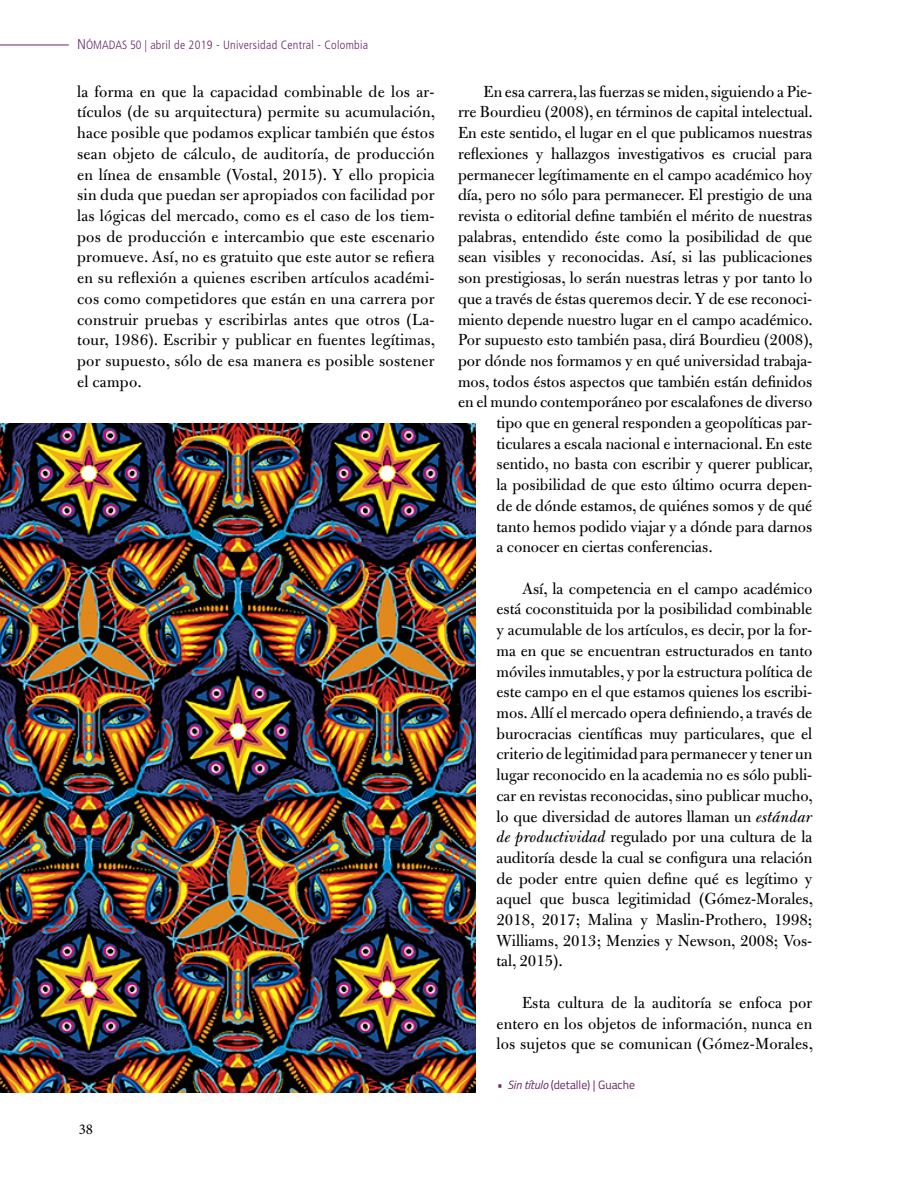
<style>
.page{position:relative;width:915px;height:1191px;background:#fff}
.page>*{position:absolute;margin:0;border:0;box-sizing:border-box;transform-origin:0 0}
.t1{font:17.25px/20.7px "Bulmer MT Std";color:#000;text-align:justify}
.t2{font:15px "Minion Pro";color:#000}
.t3{font:300 condensed 12px "Frutiger LT Std";letter-spacing:.025em;color:#672766}
.t4{font:12px "Titillium Web";color:#672766}
.s1{font-size:14.1px}
.s2{font-style:italic}
</style>
<div class="page">
<hr style="left:0;top:45px;width:69px;height:1px;background:#672766">
<img style="left:0;top:423px;width:475px;height:669px">
<p class="t3" style="left:77px;top:38px;width:292px"><span class="s1">N</span>ÓMADAS 50 | abril de 2019 - Universidad Central - Colombia</p>
<p class="t1" style="left:77px;top:81px;width:359px">la forma en que la capacidad combinable de los ar&shy;tículos (de su arquitectura) permite su acumulación, hace posible que podamos explicar también que éstos sean objeto de cálculo, de auditoría, de producción en línea de ensamble (Vostal, 2015). Y ello propicia sin duda que puedan ser apropiados con facilidad por las lógicas del mercado, como es el caso de los tiem&shy;pos de producción e intercambio que este escenario promueve. Así, no es gratuito que este autor se refiera en su reflexión a quienes escriben artículos académi&shy;cos como competidores que están en una carrera por construir pruebas y escribirlas antes que otros (La&shy;tour, 1986). Escribir y publicar en fuentes legítimas, por supuesto, sólo de esa manera es posible sostener el campo.</p>
<p class="t1" style="left:483px;top:81px;width:330px">En esa carrera, las fuerzas se miden, siguiendo a Pie-</p>
<p class="t1" style="left:458px;top:102px;width:356px">rre Bourdieu (2008), en términos de capital intelectual.</p>
<p class="t1" style="left:458px;top:123px;width:356px">En este sentido, el lugar en el que publicamos nuestras</p>
<p class="t1" style="left:458px;top:143px;width:356px">reflexiones y hallazgos investigativos es crucial para</p>
<p class="t1" style="left:458px;top:164px;width:355px">permanecer legítimamente en el campo académico hoy</p>
<p class="t1" style="left:458px;top:185px;width:356px">día, pero no sólo para permanecer. El prestigio de una</p>
<p class="t1" style="left:458px;top:205px;width:355px">revista o editorial define también el mérito de nuestras</p>
<p class="t1" style="left:458px;top:226px;width:355px">palabras, entendido éste como la posibilidad de que</p>
<p class="t1" style="left:458px;top:247px;width:355px">sean visibles y reconocidas. Así, si las publicaciones</p>
<p class="t1" style="left:458px;top:268px;width:355px">son prestigiosas, lo serán nuestras letras y por tanto lo</p>
<p class="t1" style="left:458px;top:288px;width:356px">que a través de éstas queremos decir. Y de ese reconoci-</p>
<p class="t1" style="left:458px;top:309px;width:356px">miento depende nuestro lugar en el campo académico.</p>
<p class="t1" style="left:458px;top:330px;width:356px">Por supuesto esto también pasa, dirá Bourdieu (2008),</p>
<p class="t1" style="left:458px;top:350px;width:355px">por dónde nos formamos y en qué universidad trabaja-</p>
<p class="t1" style="left:458px;top:371px;width:355px">mos, todos éstos aspectos que también están definidos</p>
<p class="t1" style="left:458px;top:392px;width:356px">en el mundo contemporáneo por escalafones de diverso</p>
<p class="t1" style="left:496px;top:412px;width:317px">tipo que en general responden a geopolíticas par-</p>
<p class="t1" style="left:496px;top:433px;width:317px">ticulares a escala nacional e internacional. En este</p>
<p class="t1" style="left:496px;top:454px;width:318px">sentido, no basta con escribir y querer publicar,</p>
<p class="t1" style="left:496px;top:475px;width:317px">la posibilidad de que esto último ocurra depen-</p>
<p class="t1" style="left:496px;top:495px;width:317px">de de dónde estamos, de quiénes somos y de qué</p>
<p class="t1" style="left:496px;top:516px;width:317px">tanto hemos podido viajar y a dónde para darnos</p>
<p class="t1" style="left:496px;top:537px;width:218px">a conocer en ciertas conferencias.</p>
<p class="t1" style="left:496px;top:578px;width:318px;text-indent:26px">Así, la competencia en el campo académico está coconstituida por la posibilidad combinable y acumulable de los artículos, es decir, por la for&shy;ma en que se encuentran estructurados en tanto móviles inmutables, y por la estructura política de este campo en el que estamos quienes los escribi&shy;mos. Allí el mercado opera definiendo, a través de burocracias científicas muy particulares, que el criterio de legitimidad para permanecer y tener un lugar reconocido en la academia no es sólo publi&shy;car en revistas reconocidas, sino publicar mucho, lo que diversidad de autores llaman un <span class="s2">estándar de productividad</span> regulado por una cultura de la auditoría desde la cual se configura una relación de poder entre quien define qué es legítimo y aquel que busca legitimidad (Gómez-Morales, 2018, 2017; Malina y Maslin-Prothero, 1998; Williams, 2013; Menzies y Newson, 2008; Vos&shy;tal, 2015).</p>
<p class="t1" style="left:496px;top:992px;width:318px;text-indent:26px">Esta cultura de la auditoría se enfoca por entero en los objetos de información, nunca en los sujetos que se comunican (Gómez-Morales,</p>
<p class="t4" style="left:496px;top:1076px;width:140px"><span class="s2">• Sin título</span> (detalle) | Guache</p>
<p class="t2" style="left:79px;top:1119px;width:16px">38</p>
</div>
